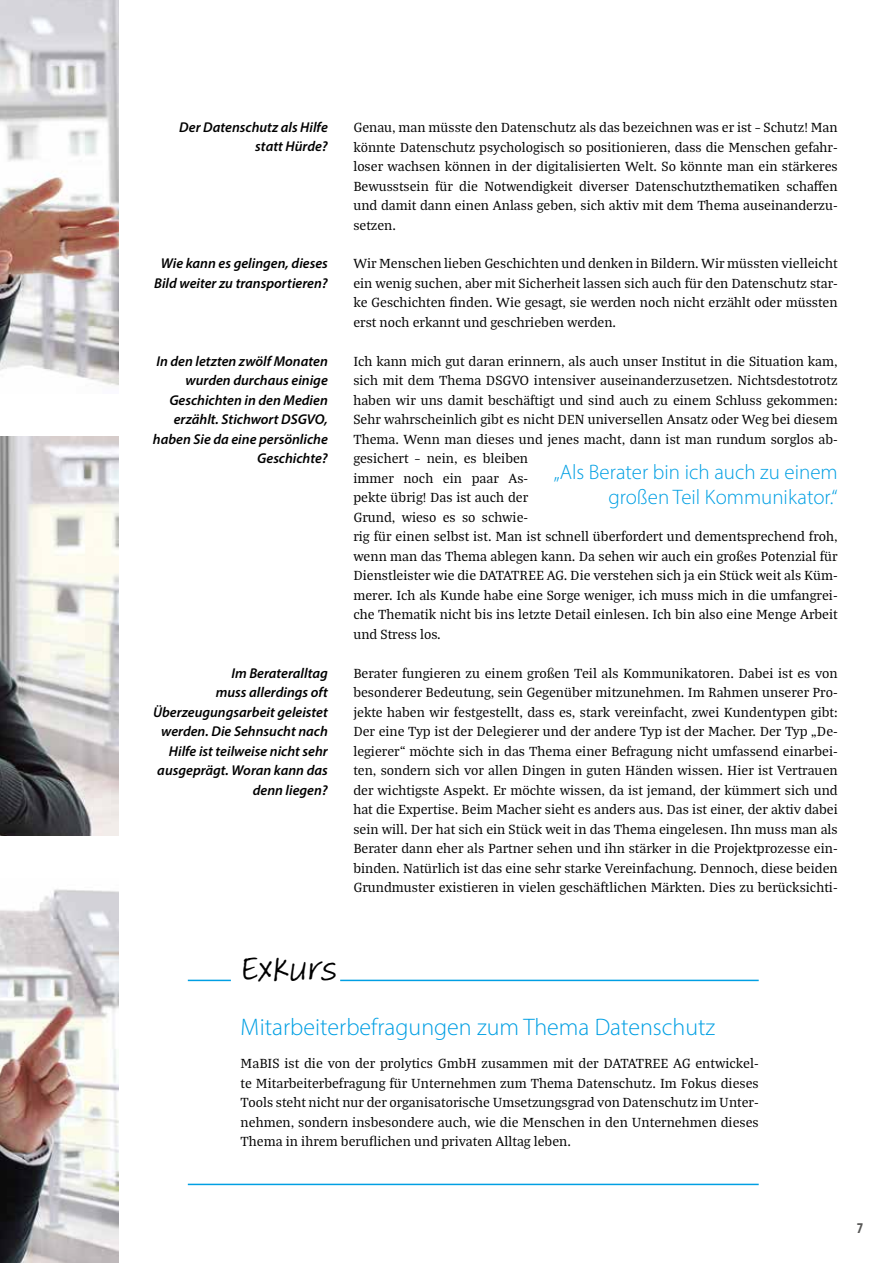
<style>
.page{position:relative;width:893px;height:1263px;background:#fff}
.page>*{position:absolute;margin:0;border:0;box-sizing:border-box;transform-origin:0 0}
.t1{font:36px "Adobe Handwriting Tiffany";color:#000}
.t2{font:300 24px "Myriad Pro";color:#009fe3}
.t3{font:300 21px/25.2px "Myriad Pro";color:#009fe3;text-align:right}
.t4{font:700 condensed 15px "Myriad Pro";color:#575756}
.t5{font:14.25px/19.5px "Bagatela";color:#000;text-align:justify}
.t6{font:italic 600 14.25px/19.5px "Myriad Pro";color:#000;text-align:right}
</style>
<div class="page">
<img style="left:0;top:0;width:118px;height:386px">
<img style="left:0;top:889px;width:118px;height:374px">
<img style="left:0;top:437px;width:118px;height:398px">
<hr style="left:188px;top:1184px;width:571px;height:1px;background:#009fe3">
<hr style="left:340px;top:980px;width:419px;height:1px;background:#009fe3">
<hr style="left:188px;top:980px;width:43px;height:1px;background:#009fe3">
<p class="t6" style="left:179px;top:117px;width:150px">Der Datenschutz als Hilfe statt Hürde?</p>
<p class="t6" style="left:154px;top:253px;width:175px;text-align:center">Wie kann es gelingen, dieses<br>Bild weiter zu transportieren?</p>
<p class="t6" style="left:153px;top:351px;width:177px">In den letzten zwölf Monaten wurden durchaus einige<br>Geschichten in den Medien erzählt. Stichwort DSGVO, haben Sie da eine persönliche<br>Geschichte?</p>
<p class="t6" style="left:153px;top:663px;width:176px">Im Berateralltag<br>muss allerdings oft<br>Überzeugungsarbeit geleistet werden. Die Sehnsucht nach<br>Hilfe ist teilweise nicht sehr ausgeprägt. Woran kann das denn liegen?</p>
<p class="t5" style="left:353px;top:117px;width:486px">Genau, man müsste den Datenschutz als das bezeichnen was er ist – Schutz! Man könnte Datenschutz psychologisch so positionieren, dass die Menschen gefahr&shy;loser wachsen können in der digitalisierten Welt. So könnte man ein stärkeres Bewusstsein für die Notwendigkeit diverser Datenschutzthematiken schaffen und damit dann einen Anlass geben, sich aktiv mit dem Thema auseinanderzu&shy;setzen.</p>
<p class="t5" style="left:353px;top:253px;width:486px">Wir Menschen lieben Geschichten und denken in Bildern. Wir müssten vielleicht ein wenig suchen, aber mit Sicherheit lassen sich auch für den Datenschutz star&shy;ke Geschichten finden. Wie gesagt, sie werden noch nicht erzählt oder müssten erst noch erkannt und geschrieben werden.</p>
<p class="t5" style="left:353px;top:351px;width:486px;text-align:left">Ich kann mich gut daran erinnern, als auch unser Institut in die Situation kam, sich mit dem Thema DSGVO intensiver auseinanderzusetzen. Nichtsdestotrotz haben wir uns damit beschäftigt und sind auch zu einem Schluss gekommen:<br>Sehr wahrscheinlich gibt es nicht DEN universellen Ansatz oder Weg bei diesem Thema. Wenn man dieses und jenes macht, dann ist man rundum sorglos ab&shy;gesichert – nein, es bleiben<br>immer noch ein paar As-<br>pekte übrig! Das ist auch der<br>Grund, wieso es so schwie-<br>rig für einen selbst ist. Man ist schnell überfordert und dementsprechend froh, wenn man das Thema ablegen kann. Da sehen wir auch ein großes Potenzial für Dienstleister wie die DATATREE AG. Die verstehen sich ja ein Stück weit als Küm&shy;merer. Ich als Kunde habe eine Sorge weniger, ich muss mich in die umfangrei&shy;che Thematik nicht bis ins letzte Detail einlesen. Ich bin also eine Menge Arbeit und Stress los.</p>
<p class="t5" style="left:353px;top:663px;width:486px">Berater fungieren zu einem großen Teil als Kommunikatoren. Dabei ist es von besonderer Bedeutung, sein Gegenüber mitzunehmen. Im Rahmen unserer Pro&shy;jekte haben wir festgestellt, dass es, stark vereinfacht, zwei Kundentypen gibt:<br>Der eine Typ ist der Delegierer und der andere Typ ist der Macher. Der Typ „De&shy;legierer“ möchte sich in das Thema einer Befragung nicht umfassend einarbei&shy;ten, sondern sich vor allen Dingen in guten Händen wissen. Hier ist Vertrauen der wichtigste Aspekt. Er möchte wissen, da ist jemand, der kümmert sich und hat die Expertise. Beim Macher sieht es anders aus. Das ist einer, der aktiv dabei sein will. Der hat sich ein Stück weit in das Thema eingelesen. Ihn muss man als Berater dann eher als Partner sehen und ihn stärker in die Projektprozesse ein&shy;binden. Natürlich ist das eine sehr starke Vereinfachung. Dennoch, diese beiden Grundmuster existieren in vielen geschäftlichen Märkten. Dies zu berücksichti-</p>
<h3 class="t3" style="left:554px;top:459px;width:286px">„Als Berater bin ich auch zu einem großen Teil Kommunikator.“</h3>
<h1 class="t1" style="left:241px;top:943px;width:98px">Exkurs</h1>
<h2 class="t2" style="left:241px;top:1013px;width:476px">Mitarbeiterbefragungen zum Thema Datenschutz</h2>
<p class="t5" style="left:241px;top:1053px;width:520px">MaBIS ist die von der prolytics GmbH zusammen mit der DATATREE AG entwickel&shy;te Mitarbeiterbefragung für Unternehmen zum Thema Datenschutz. Im Fokus dieses Tools steht nicht nur der organisatorische Umsetzungsgrad von Datenschutz im Unter&shy;nehmen, sondern insbesondere auch, wie die Menschen in den Unternehmen dieses Thema in ihrem beruflichen und privaten Alltag leben.</p>
<p class="t4" style="left:857px;top:1219px;width:8px">7</p>
</div>
